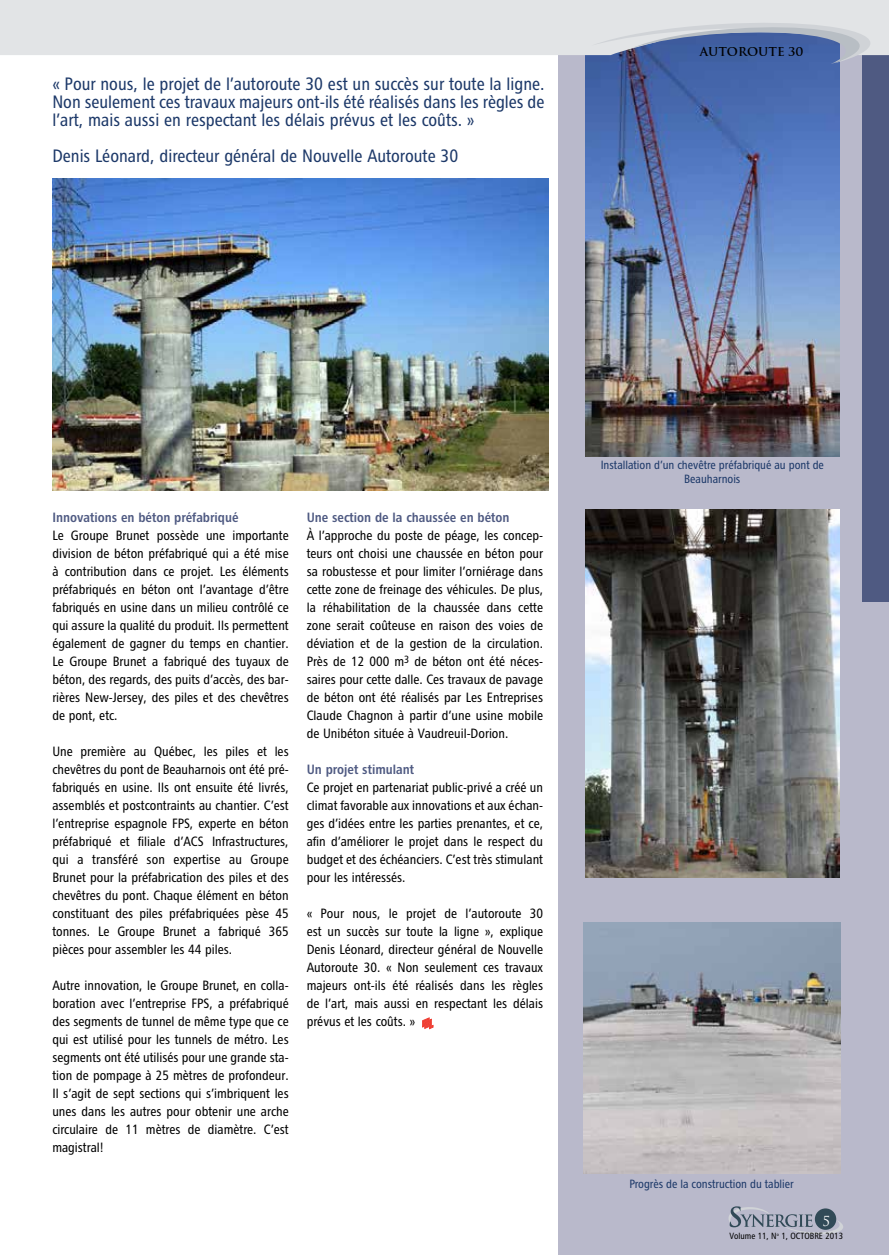
<style>
.page{position:relative;width:889px;height:1255px;background:#fff}
.page>*{position:absolute;margin:0;border:0;box-sizing:border-box;transform-origin:0 0}
.t1{font:18px/18px "Chaloult Cond";color:#1d3969;text-align:justify}
.t2{font:13.5px/18px "Chaloult Cond";color:#000;text-align:justify}
.t3{font:13.5px "Chaloult Cond Demi Gras";color:#4f5a82}
.t4{font:13.5px "Trajan";color:#fff}
.t5{font:12px/14.4px "Chaloult Cond";color:#1d3969;text-align:center}
.t6{font:700 12px "Trajan";color:#000}
.t7{font:9px "Chaloult Cond";color:#000}
</style>
<div class="page">
<div style="left:558px;top:23px;width:331px;height:1231px;background:#b9b9cb"></div>
<svg style="left:728px;top:1206px;width:115px;height:29px"></svg>
<div style="left:815px;top:1208px;width:21px;height:21px;background:#314a57;border-radius:50%"></div>
<img style="left:583px;top:922px;width:257px;height:251px">
<img style="left:585px;top:55px;width:254px;height:401px">
<div style="left:862px;top:20px;width:27px;height:581px;background:#4f5a82"></div>
<img style="left:585px;top:510px;width:254px;height:367px">
<svg style="left:422px;top:1017px;width:11px;height:11px"></svg>
<img style="left:52px;top:179px;width:496px;height:312px">
<div style="left:0;top:0;width:889px;height:55px;background:#e2e4e6"></div>
<svg style="left:591px;top:19px;width:280px;height:45px;background:#8b9bbd"></svg>
<h1 class="t1" style="left:52px;top:74px;width:493px">« Pour nous, le projet de l’autoroute 30 est un succès sur toute la ligne.<br>Non seulement ces travaux majeurs ont-ils été réalisés dans les règles de l’art, mais aussi en respectant les délais prévus et les coûts. »</h1>
<h1 class="t1" style="left:52px;top:146px;width:407px">Denis Léonard, directeur général de Nouvelle Autoroute 30</h1>
<p class="t6" style="left:700px;top:44px;width:105px">AUTOROUTE 30</p>
<p class="t3" style="left:52px;top:509px;width:188px">Innovations en béton préfabriqué</p>
<p class="t2" style="left:52px;top:526px;width:238px">Le Groupe Brunet possède une importante division de béton préfabriqué qui a été mise à contribution dans ce projet. Les éléments préfabriqués en béton ont l’avantage d’être fabriqués en usine dans un milieu contrôlé ce qui assure la qualité du produit. Ils permettent également de gagner du temps en chantier.<br>Le Groupe Brunet a fabriqué des tuyaux de béton, des regards, des puits d’accès, des bar&shy;rières New-Jersey, des piles et des chevêtres de pont, etc.</p>
<p class="t2" style="left:52px;top:742px;width:238px">Une première au Québec, les piles et les chevêtres du pont de Beauharnois ont été pré&shy;fabriqués en usine. Ils ont ensuite été livrés, assemblés et postcontraints au chantier. C’est l’entreprise espagnole FPS, experte en béton préfabriqué et filiale d’ACS Infrastructures, qui a transféré son expertise au Groupe Brunet pour la préfabrication des piles et des chevêtres du pont. Chaque élément en béton constituant des piles préfabriquées pèse 45 tonnes. Le Groupe Brunet a fabriqué 365 pièces pour assembler les 44 piles.</p>
<p class="t2" style="left:52px;top:976px;width:238px">Autre innovation, le Groupe Brunet, en colla&shy;boration avec l’entreprise FPS, a préfabriqué des segments de tunnel de même type que ce qui est utilisé pour les tunnels de métro. Les segments ont été utilisés pour une grande sta&shy;tion de pompage à 25 mètres de profondeur.<br>Il s’agit de sept sections qui s’imbriquent les unes dans les autres pour obtenir une arche circulaire de 11 mètres de diamètre. C’est magistral!</p>
<p class="t3" style="left:307px;top:509px;width:204px">Une section de la chaussée en béton</p>
<p class="t2" style="left:307px;top:526px;width:238px">À l’approche du poste de péage, les concep&shy;teurs ont choisi une chaussée en béton pour sa robustesse et pour limiter l’orniérage dans cette zone de freinage des véhicules. De plus, la réhabilitation de la chaussée dans cette zone serait coûteuse en raison des voies de déviation et de la gestion de la circulation.<br>Près de 12 000 m<sup>3</sup> de béton ont été néces&shy;saires pour cette dalle. Ces travaux de pavage de béton ont été réalisés par Les Entreprises Claude Chagnon à partir d’une usine mobile de Unibéton située à Vaudreuil-Dorion.</p>
<p class="t3" style="left:307px;top:761px;width:109px">Un projet stimulant</p>
<p class="t2" style="left:307px;top:778px;width:238px">Ce projet en partenariat public-privé a créé un climat favorable aux innovations et aux échan&shy;ges d’idées entre les parties prenantes, et ce, afin d’améliorer le projet dans le respect du budget et des échéanciers. C’est très stimulant pour les intéressés.</p>
<p class="t2" style="left:307px;top:904px;width:238px">« Pour nous, le projet de l’autoroute 30 est un succès sur toute la ligne », explique Denis Léonard, directeur général de Nouvelle Autoroute 30. « Non seulement ces travaux majeurs ont-ils été réalisés dans les règles de l’art, mais aussi en respectant les délais prévus et les coûts. »</p>
<p class="t5" style="left:600px;top:457px;width:225px">Installation d’un chevêtre préfabriqué au pont de<br>Beauharnois</p>
<p class="t5" style="left:629px;top:1176px;width:166px">Progrès de la construction du tablier</p>
<p class="t4" style="left:822px;top:1213px;width:9px">5</p>
<p class="t7" style="left:729px;top:1230px;width:115px">Volume 11, N<sup>o</sup> 1, OCTOBRE 2013</p>
</div>
